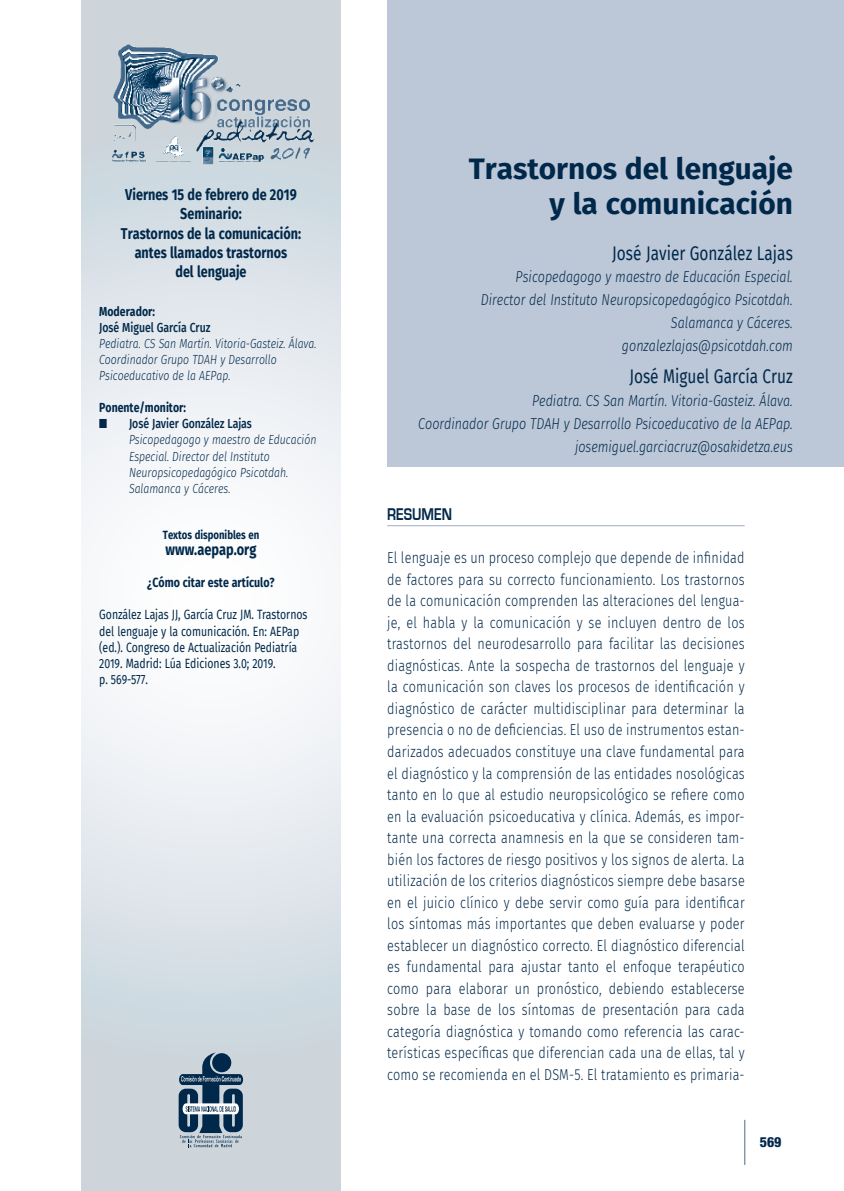
<style>
.page{position:relative;width:844px;height:1191px;background:#fff}
.page>*{position:absolute;margin:0;border:0;box-sizing:border-box;transform-origin:0 0}
.t1{font:700 29.75px/35px "Fira Sans";color:#00284a;text-align:right}
.t2{font:19.25px "Fira Sans";color:#00284a;scale:.8 1}
.t3{font:700 17.5px "Eurostile";color:#00284a;scale:.8 1}
.t4{font:700 15.92px "Fira Sans";color:#00284a;scale:.8 1}
.t5{font:300 15.75px/21.5px "Fira Sans";letter-spacing:.02em;color:#00284a;text-align:justify;scale:.8 1}
.t6{font:italic 300 15.75px/22.8px "Fira Sans";color:#00284a;text-align:right;scale:.8 1}
.t7{font:700 15.75px/19.2px "Fira Sans";color:#00284a;text-align:center;scale:.8 1}
.t8{font:800 condensed 14px "Helvetica Neue LT Std";color:#00284a}
.t9{font:700 13.3px "Fira Sans";color:#00284a;scale:.8 1}
.t10{font:italic 300 13.12px/16.1px "Fira Sans";color:#00284a;scale:.8 1}
.t11{font:13.12px/16.1px "Fira Sans";color:#00284a;scale:.8 1}
.t12{font:700 13.12px "Fira Sans";color:#00284a;scale:.8 1}
.t13{font:500 13.12px "Fira Sans";color:#00284a;scale:.8 1}
.t14{font:700 12.08px "Fira Sans";color:#00284a;scale:.8 1}
.s1{font-weight:500;font-style:normal}
</style>
<div class="page">
<svg style="left:82px;top:0;width:258px;height:1191px"></svg>
<svg style="left:178px;top:1052px;width:65px;height:95px;background:#6a8295"></svg>
<hr style="left:387px;top:525px;width:357px;height:1px;background:#9daec3">
<div style="left:387px;top:0;width:456px;height:466px;background:#bcc7d7"></div>
<hr style="left:744px;top:1119px;width:1px;height:45px;background:#456a8b">
<img style="left:89px;top:35px;width:241px;height:139px">
<p class="t7" style="left:121px;top:184px;width:227px">Viernes 15 de febrero de 2019<br>Seminario:<br>Trastornos de la comunicación: antes llamados trastornos<br>del lenguaje</p>
<p class="t12" style="left:99px;top:300px;width:71px">Moderador:</p>
<p class="t13" style="left:99px;top:316px;width:140px">José Miguel García Cruz</p>
<p class="t10" style="left:99px;top:335px;width:273px">Pediatra. CS San Martín. Vitoria-Gasteiz. Álava.<br>Coordinador Grupo TDAH y Desarrollo<br>Psicoeducativo de la AEPap.</p>
<p class="t12" style="left:99px;top:396px;width:110px">Ponente/monitor:</p>
<p class="t10" style="left:129px;top:416px;width:236px;text-indent:-30px">■ <span class="s1">José Javier González Lajas<br></span>Psicopedagogo y maestro de Educación<br>Especial. Director del Instituto<br>Neuropsicopedagógico Psicotdah.<br>Salamanca y Cáceres.</p>
<p class="t14" style="left:163px;top:525px;width:122px">Textos disponibles en</p>
<p class="t4" style="left:165px;top:536px;width:115px">www.aepap.org</p>
<p class="t9" style="left:147px;top:571px;width:161px">¿Cómo citar este artículo?</p>
<p class="t11" style="left:99px;top:606px;width:262px">González Lajas JJ, García Cruz JM. Trastornos del lenguaje y la comunicación. En: AEPap (ed.). Congreso de Actualización Pediatría 2019. Madrid: Lúa Ediciones 3.0; 2019.<br>p. 569-577.</p>
<h1 class="t1" style="left:468px;top:149px;width:325px">Trastornos del lenguaje y la comunicación</h1>
<p class="t2" style="left:612px;top:238px;width:227px">José Javier González Lajas</p>
<p class="t6" style="left:481px;top:265px;width:391px">Psicopedagogo y maestro de Educación Especial.<br>Director del Instituto Neuropsicopedagógico Psicotdah.<br>Salamanca y Cáceres.<br>gonzalezlajas@psicotdah.com</p>
<p class="t2" style="left:629px;top:362px;width:206px">José Miguel García Cruz</p>
<p class="t6" style="left:418px;top:389px;width:469px">Pediatra. CS San Martín. Vitoria-Gasteiz. Álava.<br>Coordinador Grupo TDAH y Desarrollo Psicoeducativo de la AEPap. josemiguel.garciacruz@osakidetza.eus</p>
<p class="t3" style="left:387px;top:505px;width:82px">RESUMEN</p>
<p class="t5" style="left:387px;top:547px;width:448px">El lenguaje es un proceso complejo que depende de infinidad de factores para su correcto funcionamiento. Los trastornos de la comunicación comprenden las alteraciones del lengua&shy;je, el habla y la comunicación y se incluyen dentro de los trastornos del neurodesarrollo para facilitar las decisiones diagnósticas. Ante la sospecha de trastornos del lenguaje y la comunicación son claves los procesos de identificación y diagnóstico de carácter multidisciplinar para determinar la presencia o no de deficiencias. El uso de instrumentos estan&shy;darizados adecuados constituye una clave fundamental para el diagnóstico y la comprensión de las entidades nosológicas tanto en lo que al estudio neuropsicológico se refiere como en la evaluación psicoeducativa y clínica. Además, es impor&shy;tante una correcta anamnesis en la que se consideren tam&shy;bién los factores de riesgo positivos y los signos de alerta. La utilización de los criterios diagnósticos siempre debe basarse en el juicio clínico y debe servir como guía para identificar los síntomas más importantes que deben evaluarse y poder establecer un diagnóstico correcto. El diagnóstico diferencial es fundamental para ajustar tanto el enfoque terapéutico como para elaborar un pronóstico, debiendo establecerse sobre la base de los síntomas de presentación para cada categoría diagnóstica y tomando como referencia las carac&shy;terísticas específicas que diferencian cada una de ellas, tal y como se recomienda en el DSM-5. El tratamiento es primaria-</p>
<p class="t8" style="left:759px;top:1133px;width:23px">569</p>
</div>
